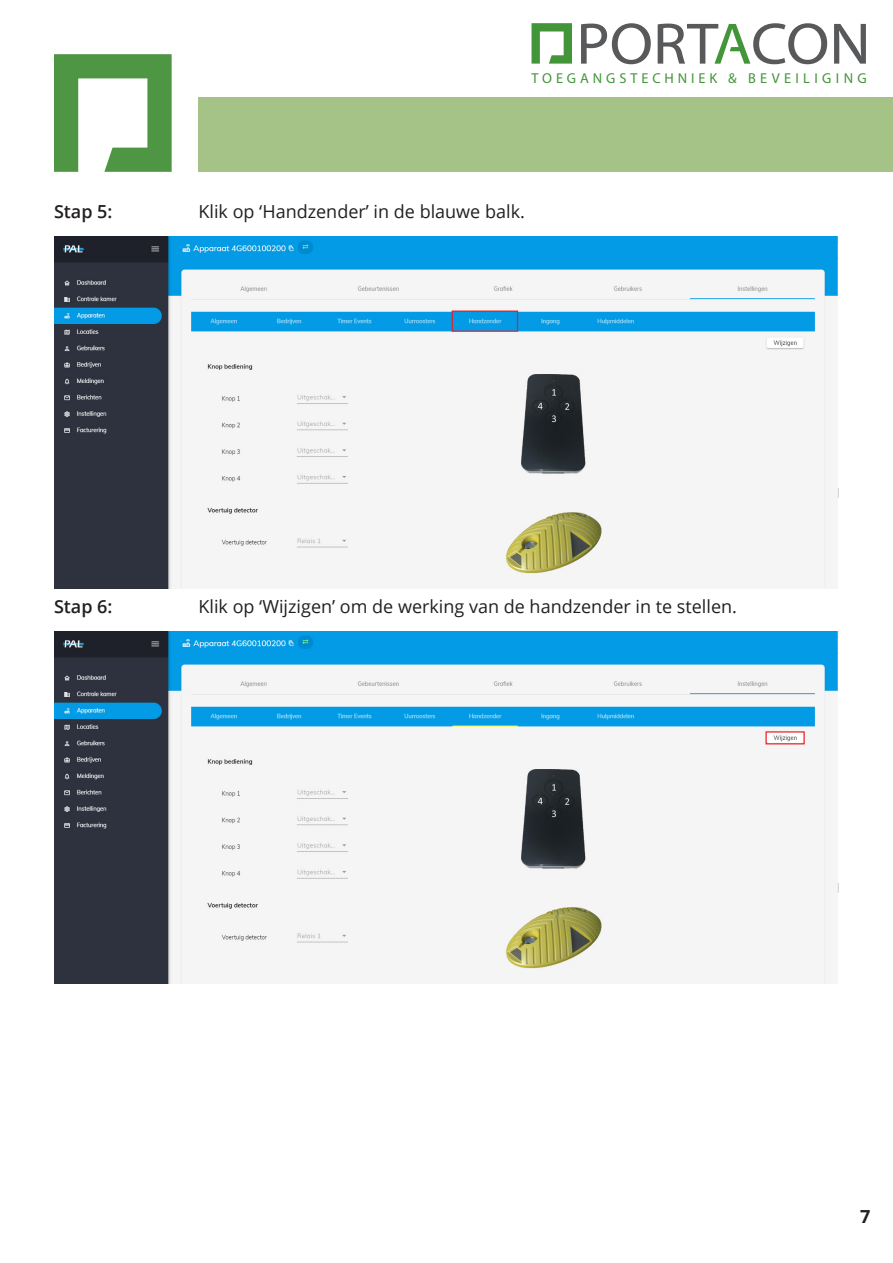
<style>
.page{position:relative;width:893px;height:1263px;background:#fff}
.page>*{position:absolute;margin:0;border:0;box-sizing:border-box;transform-origin:0 0}
.t1{font:18px "Open Sans";color:#231f20}
.t2{font:600 18px "Open Sans";color:#231f20}
.t3{font:700 18px "Open Sans";color:#231f20}
.t4{font:14.4px "Myriad Pro";letter-spacing:.27em;color:#439539}
</style>
<div class="page">
<div style="left:198px;top:97px;width:695px;height:75px;background:#a5c387"></div>
<svg style="left:54px;top:54px;width:118px;height:118px"></svg>
<svg style="left:581px;top:23px;width:70px;height:41px"></svg>
<svg style="left:834px;top:24px;width:32px;height:40px"></svg>
<svg style="left:658px;top:23px;width:169px;height:41px"></svg>
<svg style="left:531px;top:23px;width:41px;height:41px"></svg>
<img style="left:54px;top:236px;width:785px;height:352px">
<img style="left:54px;top:631px;width:785px;height:352px">
<p class="t4" style="left:532px;top:70px;width:337px">TOEGANGSTECHNIEK &amp; BEVEILIGING</p>
<p class="t2" style="left:54px;top:199px;width:60px">Stap 5:</p>
<p class="t1" style="left:198px;top:199px;width:328px">Klik op ‘Handzender’ in de blauwe balk.</p>
<p class="t2" style="left:54px;top:594px;width:60px">Stap 6:</p>
<p class="t1" style="left:198px;top:594px;width:540px">Klik op ‘Wijzigen’ om de werking van de handzender in te stellen.</p>
<p class="t3" style="left:860px;top:1204px;width:12px">7</p>
</div>
